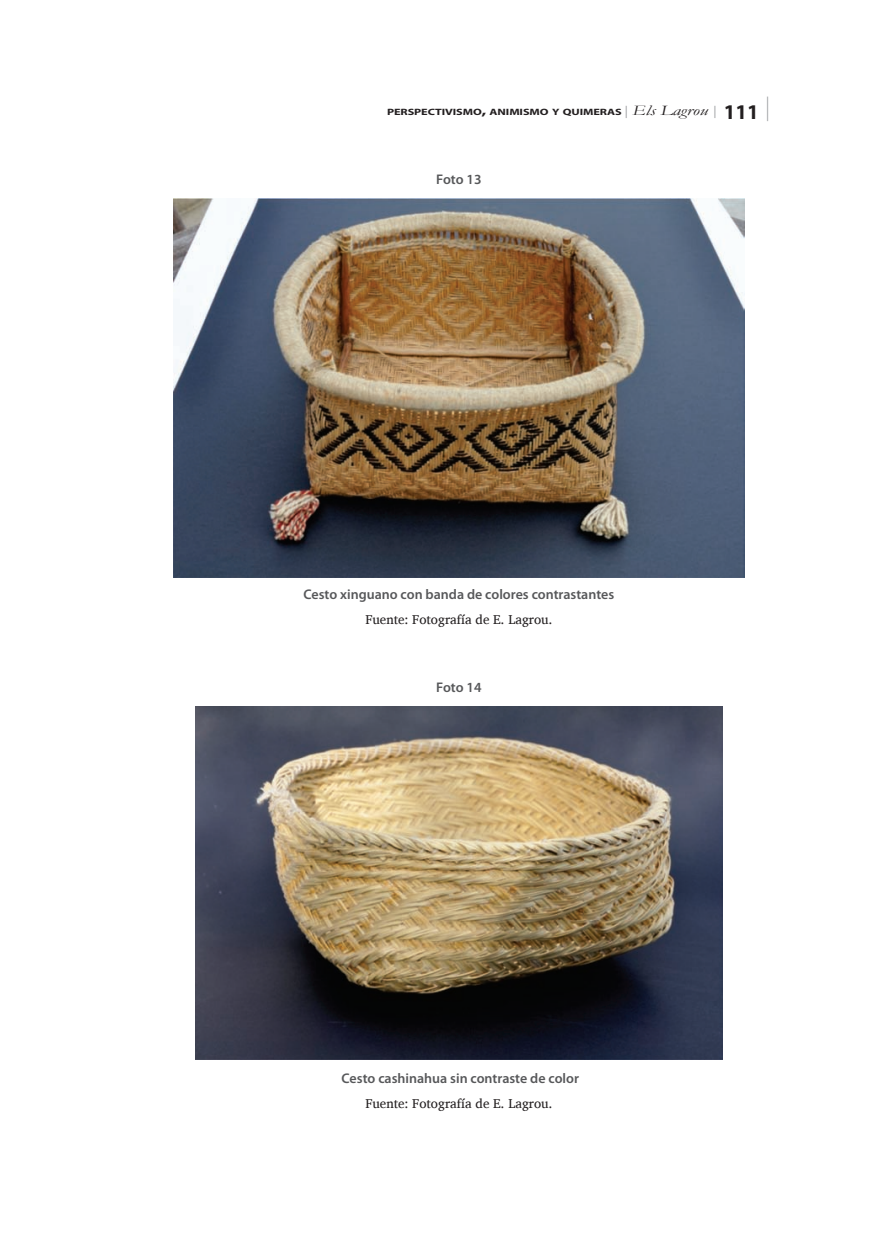
<style>
.page{position:relative;width:893px;height:1241px;background:#fff}
.page>*{position:absolute;margin:0;border:0;box-sizing:border-box;transform-origin:0 0}
.t1{font:600 14px "Myriad Pro";color:#57585a}
.t2{font:13.12px "Charis SIL";color:#231f20}
.t3{font:700 9.1px "Myriad Pro";letter-spacing:-.005em;color:#231f20;scale:1.33 1}
.s1{font-size:13.12px}
.s2{font-weight:400;font-stretch:condensed;font-size:12.25px;color:#939598}
.s3{font-family:"Garamond";font-weight:400;font-style:italic;font-size:14.35px}
.s4{font-size:21px}
.s5{font-weight:400;font-stretch:condensed;font-size:24.5px;color:#939598}
</style>
<div class="page">
<img style="left:174px;top:198px;width:570px;height:379px">
<img style="left:196px;top:706px;width:526px;height:352px">
<p class="t3" style="left:387px;top:106px;width:289px">PERSPECTIVISMO<span class="s1">,</span> ANIMISMO Y QUIMERAS <span class="s2">|</span> <span class="s3">Els Lagrou</span> <span class="s2">|</span> <span class="s4">111</span> <span class="s5">|</span></p>
<p class="t1" style="left:436px;top:171px;width:47px">Foto 13</p>
<p class="t1" style="left:304px;top:585px;width:312px">Cesto xinguano con banda de colores contrastantes</p>
<p class="t2" style="left:365px;top:611px;width:188px">Fuente: Fotografía de E. Lagrou.</p>
<p class="t1" style="left:436px;top:678px;width:47px">Foto 14</p>
<p class="t1" style="left:342px;top:1069px;width:239px">Cesto cashinahua sin contraste de color</p>
<p class="t2" style="left:365px;top:1095px;width:188px">Fuente: Fotografía de E. Lagrou.</p>
</div>
